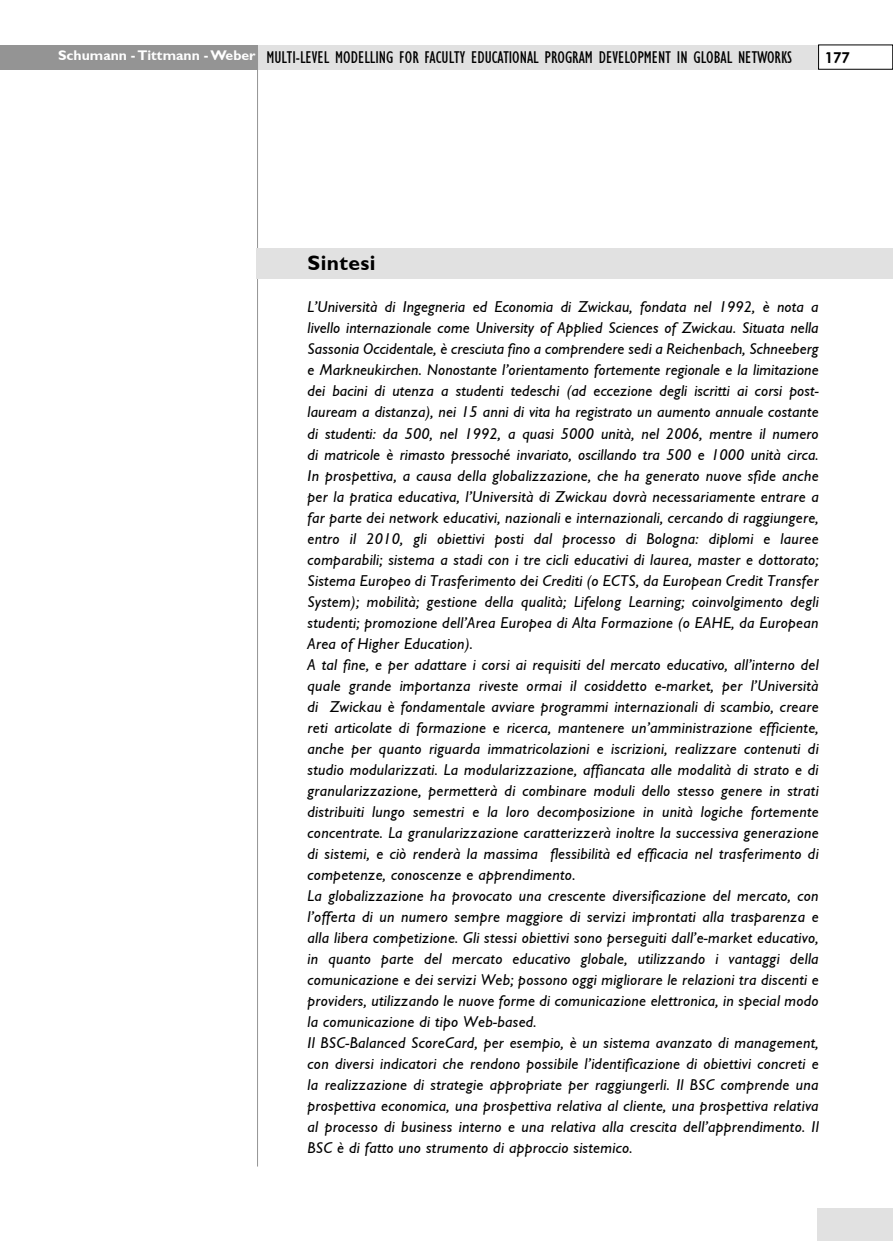
<style>
.page{position:relative;width:893px;height:1241px;background:#fff}
.page>*{position:absolute;margin:0;border:0;box-sizing:border-box;transform-origin:0 0}
.t1{font:700 21px "Formamente";letter-spacing:.02em;color:#000}
.t2{font:17.5px "Formamente Condensed";color:#000}
.t3{font:italic 15.75px/21px "Formamente";letter-spacing:.02em;color:#000}
.t4{font:700 15.05px "Century Gothic";color:#000}
.s1{font-family:"Formamente";font-weight:700;font-size:14px;color:#fff}
</style>
<div class="page">
<div style="left:228px;top:45px;width:591px;height:24px;background:#e1e1e1"></div>
<div style="left:0;top:45px;width:258px;height:24px;background:#949494"></div>
<hr style="left:257px;top:50px;width:1px;height:1116px;background:#949494">
<div style="left:817px;top:1208px;width:76px;height:32px;background:#e1e1e1"></div>
<div style="left:257px;top:248px;width:636px;height:31px;background:#e1e1e1"></div>
<p class="t2" style="left:58px;top:47px;width:735px"><span class="s1">Schumann - Tittmann - Weber</span> MULTI-LEVEL MODELLING FOR FACULTY EDUCATIONAL PROGRAM DEVELOPMENT IN GLOBAL NETWORKS</p>
<p class="t4" style="left:825px;top:46px;width:27px">177</p>
<h1 class="t1" style="left:308px;top:251px;width:69px">Sintesi</h1>
<p class="t3" style="left:308px;top:297px;width:513px">L’Università di Ingegneria ed Economia di Zwickau, fondata nel 1992, è nota a livello internazionale come University of Applied Sciences of Zwickau. Situata nella Sassonia Occidentale, è cresciuta fino a comprendere sedi a Reichenbach, Schneeberg e Markneukirchen. Nonostante l’orientamento fortemente regionale e la limitazione dei bacini di utenza a studenti tedeschi (ad eccezione degli iscritti ai corsi post&shy;lauream a distanza), nei 15 anni di vita ha registrato un aumento annuale costante di studenti: da 500, nel 1992, a quasi 5000 unità, nel 2006, mentre il numero di matricole è rimasto pressoché invariato, oscillando tra 500 e 1000 unità circa.<br>In prospettiva, a causa della globalizzazione, che ha generato nuove sfide anche per la pratica educativa, l’Università di Zwickau dovrà necessariamente entrare a far parte dei network educativi, nazionali e internazionali, cercando di raggiungere, entro il 2010, gli obiettivi posti dal processo di Bologna: diplomi e lauree comparabili; sistema a stadi con i tre cicli educativi di laurea, master e dottorato; Sistema Europeo di Trasferimento dei Crediti (o ECTS, da European Credit Transfer System); mobilità; gestione della qualità; Lifelong Learning; coinvolgimento degli studenti; promozione dell’Area Europea di Alta Formazione (o EAHE, da European Area of Higher Education).<br>A tal fine, e per adattare i corsi ai requisiti del mercato educativo, all’interno del quale grande importanza riveste ormai il cosiddetto e-market, per l’Università di Zwickau è fondamentale avviare programmi internazionali di scambio, creare reti articolate di formazione e ricerca, mantenere un’amministrazione efficiente, anche per quanto riguarda immatricolazioni e iscrizioni, realizzare contenuti di studio modularizzati. La modularizzazione, affiancata alle modalità di strato e di granularizzazione, permetterà di combinare moduli dello stesso genere in strati distribuiti lungo semestri e la loro decomposizione in unità logiche fortemente concentrate. La granularizzazione caratterizzerà inoltre la successiva generazione di sistemi, e ciò renderà la massima flessibilità ed efficacia nel trasferimento di competenze, conoscenze e apprendimento.<br>La globalizzazione ha provocato una crescente diversificazione del mercato, con l’offerta di un numero sempre maggiore di servizi improntati alla trasparenza e alla libera competizione. Gli stessi obiettivi sono perseguiti dall’e-market educativo, in quanto parte del mercato educativo globale, utilizzando i vantaggi della comunicazione e dei servizi Web; possono oggi migliorare le relazioni tra discenti e providers, utilizzando le nuove forme di comunicazione elettronica, in special modo la comunicazione di tipo Web-based.<br>Il BSC-Balanced ScoreCard, per esempio, è un sistema avanzato di management, con diversi indicatori che rendono possibile l’identificazione di obiettivi concreti e la realizzazione di strategie appropriate per raggiungerli. Il BSC comprende una prospettiva economica, una prospettiva relativa al cliente, una prospettiva relativa al processo di business interno e una relativa alla crescita dell’apprendimento. Il BSC è di fatto uno strumento di approccio sistemico.</p>
</div>
